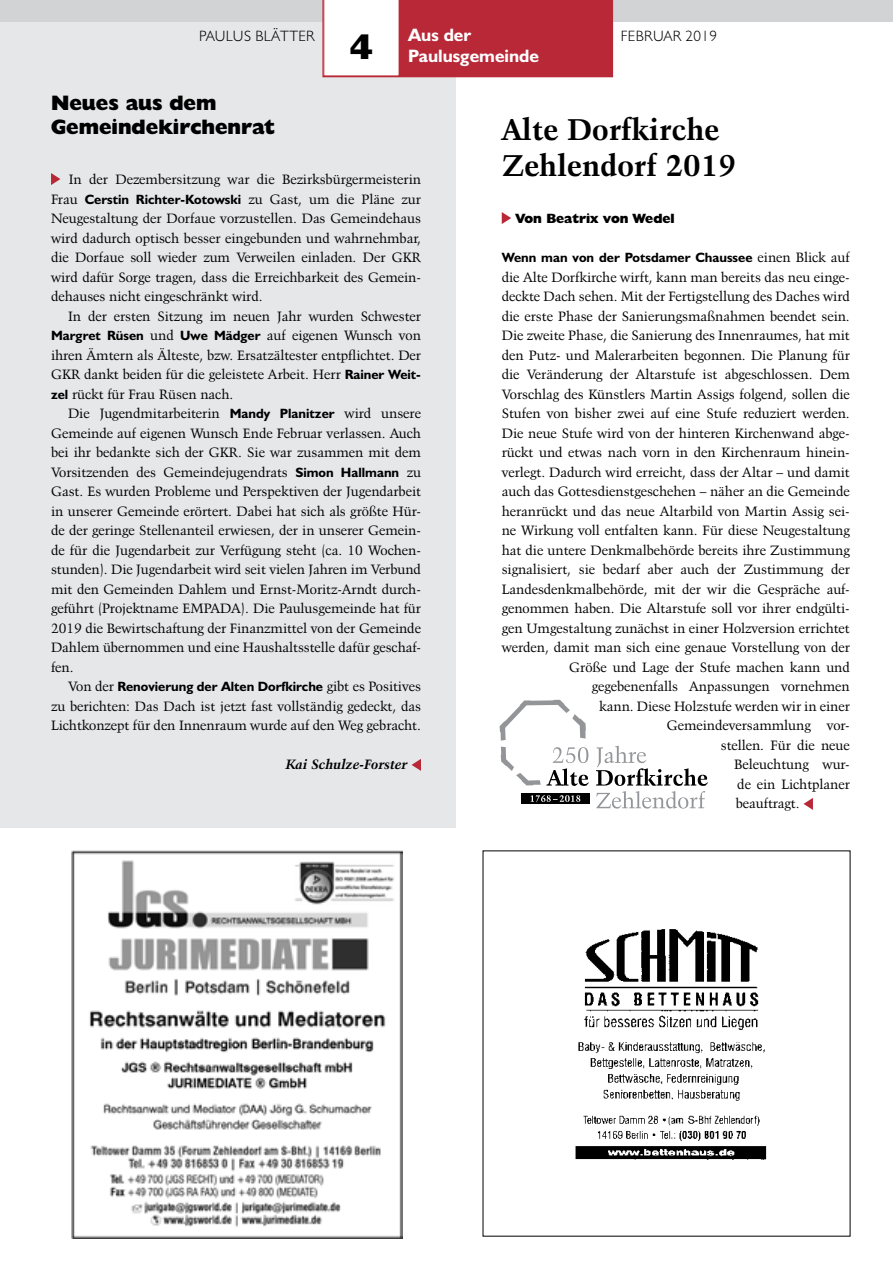
<style>
.page{position:relative;width:893px;height:1263px;background:#fff}
.page>*{position:absolute;margin:0;border:0;box-sizing:border-box;transform-origin:0 0}
.t1{font:800 36px "Humanist 521 BT";color:#000}
.t2{font:700 30px/36px "Kuenstler 480 BT";color:#000}
.t3{font:800 21px/24px "Humanist 521 BT";color:#000}
.t4{font:700 18px/21.6px "Humanist 521 BT";color:#fff}
.t5{font:300 15px "Humanist 521 BT";letter-spacing:.025em;color:#000}
.t6{font:13.5px/19.5px "Kuenstler 480 BT";color:#000;text-align:justify}
.t7{font:700 13.5px "Humanist 521 BT";color:#000}
.t8{font:italic 700 13.5px "Kuenstler 480 BT";color:#000}
.t9{font:800 13.5px "Humanist 521 BT";color:#000}
.s1{font-family:"Humanist 521 BT";font-weight:700}
.s2{font-family:"Kuenstler 480 BT";font-weight:400}
</style>
<div class="page">
<div style="left:0;top:0;width:455px;height:828px;background:#e6e7e8"></div>
<img style="left:72px;top:850px;width:331px;height:388px">
<div style="left:0;top:0;width:893px;height:21px;background:#d1d3d4"></div>
<svg style="left:322px;top:0;width:291px;height:77px;background:#c95e69"></svg>
<img style="left:575px;top:929px;width:192px;height:231px">
<svg style="left:51px;top:173px;width:9px;height:12px"></svg>
<svg style="left:412px;top:759px;width:9px;height:12px"></svg>
<svg style="left:502px;top:212px;width:9px;height:12px"></svg>
<svg style="left:803px;top:798px;width:10px;height:12px"></svg>
<svg style="left:500px;top:700px;width:208px;height:109px"></svg>
<p class="t5" style="left:199px;top:27px;width:117px">PAULUS BLÄTTER</p>
<p class="t5" style="left:621px;top:27px;width:98px">FEBRUAR 2019</p>
<h1 class="t1" style="left:350px;top:24px;width:25px">4</h1>
<h3 class="t4" style="left:408px;top:23px;width:132px">Aus der<br>Paulusgemeinde</h3>
<h3 class="t3" style="left:51px;top:91px;width:226px">Neues aus dem<br>Gemeindekirchenrat</h3>
<p class="t6" style="left:51px;top:170px;width:371px;text-indent:18px">In der Dezembersitzung war die Bezirksbürgermeisterin Frau <span class="s1">Cerstin Richter-Kotowski</span> zu Gast, um die Pläne zur Neugestaltung der Dorfaue vorzustellen. Das Gemeindehaus wird dadurch optisch besser eingebunden und wahrnehmbar, die Dorfaue soll wieder zum Verweilen einladen. Der GKR wird dafür Sorge tragen, dass die Erreichbarkeit des Gemein&shy;dehauses nicht eingeschränkt wird.</p>
<p class="t6" style="left:51px;top:306px;width:371px;text-indent:17px">In der ersten Sitzung im neuen Jahr wurden Schwester <span class="s1">Margret Rüsen</span> und <span class="s1">Uwe Mädger</span> auf eigenen Wunsch von ihren Ämtern als Älteste, bzw. Ersatzältester entpflichtet. Der GKR dankt beiden für die geleistete Arbeit. Herr <span class="s1">Rainer Weit&shy;zel</span> rückt für Frau Rüsen nach.</p>
<p class="t6" style="left:51px;top:404px;width:371px;text-indent:17px">Die Jugendmitarbeiterin <span class="s1">Mandy Planitzer</span> wird unsere Gemeinde auf eigenen Wunsch Ende Februar verlassen. Auch bei ihr bedankte sich der GKR. Sie war zusammen mit dem Vorsitzenden des Gemeindejugendrats <span class="s1">Simon Hallmann</span> zu Gast. Es wurden Probleme und Perspektiven der Jugendarbeit in unserer Gemeinde erörtert. Dabei hat sich als größte Hür&shy;de der geringe Stellenanteil erwiesen, der in unserer Gemein&shy;de für die Jugendarbeit zur Verfügung steht (ca. 10 Wochen&shy;stunden). Die Jugendarbeit wird seit vielen Jahren im Verbund mit den Gemeinden Dahlem und Ernst-Moritz-Arndt durch&shy;geführt (Projektname EMPADA). Die Paulusgemeinde hat für 2019 die Bewirtschaftung der Finanzmittel von der Gemeinde Dahlem übernommen und eine Haushaltsstelle dafür geschaf&shy;fen.</p>
<p class="t7" style="left:68px;top:678px;width:354px"><span class="s2">Von der</span> Renovierung der Alten Dorfkirche <span class="s2">gibt es Positives</span></p>
<p class="t6" style="left:51px;top:696px;width:371px">zu berichten: Das Dach ist jetzt fast vollständig gedeckt, das<br>Lichtkonzept für den Innenraum wurde auf den Weg gebracht.</p>
<p class="t8" style="left:286px;top:756px;width:123px">Kai Schulze-Forster</p>
<h2 class="t2" style="left:502px;top:111px;width:236px">Alte Dorfkirche<br>Zehlendorf 2019</h2>
<p class="t9" style="left:515px;top:210px;width:161px">Von Beatrix von Wedel</p>
<p class="t7" style="left:502px;top:249px;width:349px">Wenn man von der Potsdamer Chaussee <span class="s2">einen Blick auf</span></p>
<p class="t6" style="left:502px;top:267px;width:349px">die Alte Dorfkirche wirft, kann man bereits das neu einge-</p>
<p class="t6" style="left:502px;top:287px;width:349px">deckte Dach sehen. Mit der Fertigstellung des Daches wird</p>
<p class="t6" style="left:502px;top:306px;width:350px">die erste Phase der Sanierungsmaßnahmen beendet sein.</p>
<p class="t6" style="left:502px;top:326px;width:350px">Die zweite Phase, die Sanierung des Innenraumes, hat mit</p>
<p class="t6" style="left:502px;top:345px;width:350px">den Putz- und Malerarbeiten begonnen. Die Planung für</p>
<p class="t6" style="left:502px;top:365px;width:349px">die Veränderung der Altarstufe ist abgeschlossen. Dem</p>
<p class="t6" style="left:502px;top:384px;width:350px">Vorschlag des Künstlers Martin Assigs folgend, sollen die</p>
<p class="t6" style="left:502px;top:404px;width:349px">Stufen von bisher zwei auf eine Stufe reduziert werden.</p>
<p class="t6" style="left:502px;top:423px;width:350px">Die neue Stufe wird von der hinteren Kirchenwand abge-</p>
<p class="t6" style="left:502px;top:443px;width:349px">rückt und etwas nach vorn in den Kirchenraum hinein-</p>
<p class="t6" style="left:502px;top:462px;width:349px">verlegt. Dadurch wird erreicht, dass der Altar – und damit</p>
<p class="t6" style="left:502px;top:482px;width:349px">auch das Gottesdienstgeschehen – näher an die Gemeinde</p>
<p class="t6" style="left:502px;top:501px;width:350px">heranrückt und das neue Altarbild von Martin Assig sei-</p>
<p class="t6" style="left:502px;top:521px;width:350px">ne Wirkung voll entfalten kann. Für diese Neugestaltung</p>
<p class="t6" style="left:502px;top:540px;width:349px">hat die untere Denkmalbehörde bereits ihre Zustimmung</p>
<p class="t6" style="left:502px;top:560px;width:350px">signalisiert, sie bedarf aber auch der Zustimmung der</p>
<p class="t6" style="left:502px;top:579px;width:350px">Landesdenkmalbehörde, mit der wir die Gespräche auf-</p>
<p class="t6" style="left:502px;top:599px;width:349px">genommen haben. Die Altarstufe soll vor ihrer endgülti-</p>
<p class="t6" style="left:502px;top:618px;width:349px">gen Umgestaltung zunächst in einer Holzversion errichtet</p>
<p class="t6" style="left:502px;top:638px;width:350px">werden, damit man sich eine genaue Vorstellung von der</p>
<p class="t6" style="left:569px;top:657px;width:282px">Größe und Lage der Stufe machen kann und</p>
<p class="t6" style="left:592px;top:677px;width:260px">gegebenenfalls Anpassungen vornehmen</p>
<p class="t6" style="left:599px;top:696px;width:252px">kann. Diese Holzstufe werden wir in einer</p>
<p class="t6" style="left:667px;top:716px;width:185px">Gemeindeversammlung vor-</p>
<p class="t6" style="left:721px;top:735px;width:130px">stellen. Für die neue</p>
<p class="t6" style="left:734px;top:754px;width:117px">Beleuchtung wur-</p>
<p class="t6" style="left:737px;top:774px;width:114px">de ein Lichtplaner</p>
<p class="t6" style="left:736px;top:793px;width:65px">beauftragt.</p>
</div>
